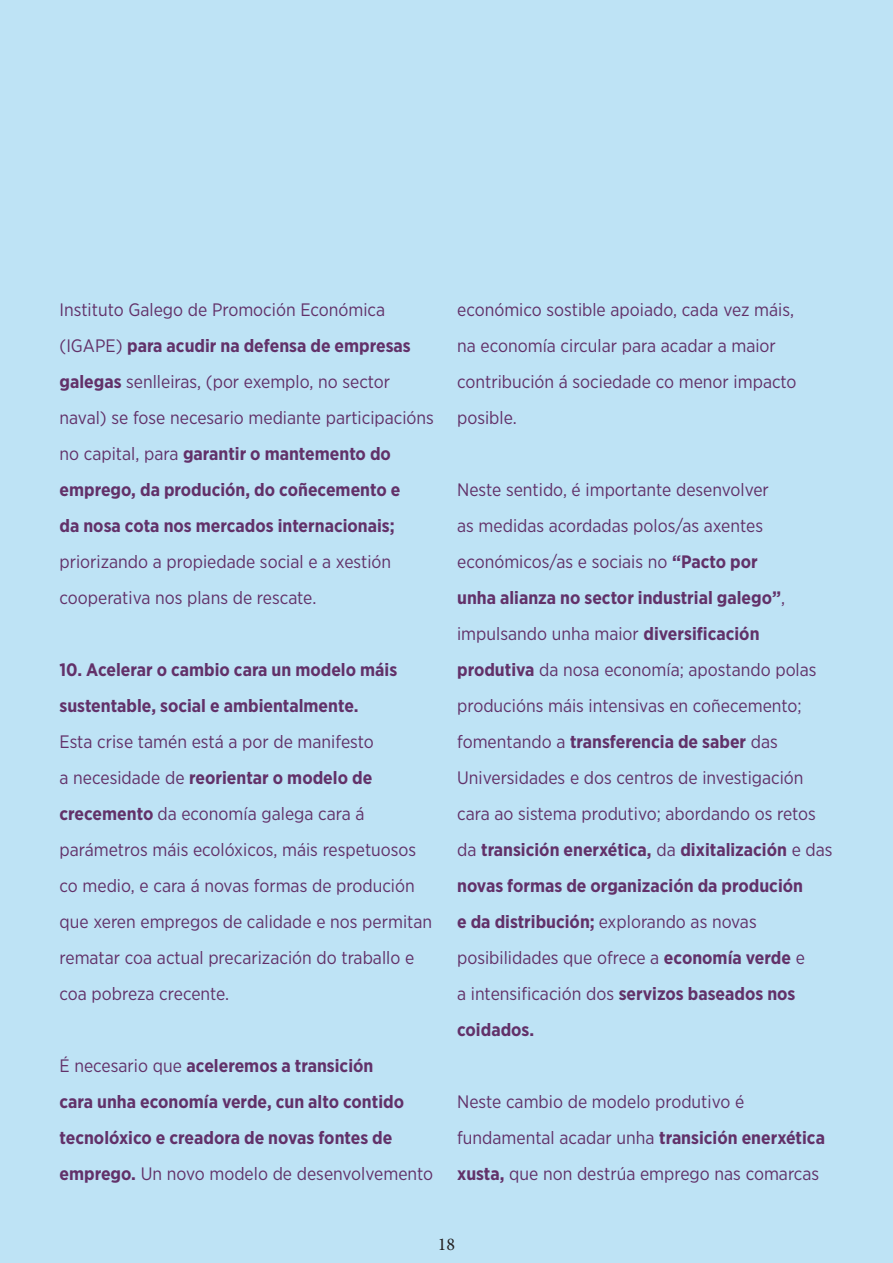
<style>
.page{position:relative;width:893px;height:1263px;background:#bee3f5}
.page>*{position:absolute;margin:0;border:0;box-sizing:border-box;transform-origin:0 0}
.t1{font:18px/36px "Gotham Narrow";color:#623169}
.t2{font:700 18px/36px "Gotham Narrow";color:#623169}
.t3{font:18px "Minion Pro";color:#231f20}
.s1{font-weight:700}
.s2{font-weight:400}
</style>
<div class="page">
<p class="t1" style="left:60px;top:291px;width:376px">Instituto Galego de Promoción Económica (IGAPE) <span class="s1">para acudir na defensa de empresas galegas</span> senlleiras, (por exemplo, no sector naval) se fose necesario mediante participacións no capital, para <span class="s1">garantir o mantemento do emprego, da produción, do coñecemento e<br>da nosa cota nos mercados internacionais;</span></p>
<p class="t1" style="left:60px;top:543px;width:333px">priorizando a propiedade social e a xestión cooperativa nos plans de rescate.</p>
<p class="t2" style="left:60px;top:651px;width:339px">10. Acelerar o cambio cara un modelo máis sustentable, social e ambientalmente.</p>
<p class="t1" style="left:60px;top:723px;width:374px">Esta crise tamén está a por de manifesto<br>a necesidade de <span class="s1">reorientar o modelo de crecemento</span> da economía galega cara á parámetros máis ecolóxicos, máis respetuosos co medio, e cara á novas formas de produción que xeren empregos de calidade e nos permitan rematar coa actual precarización do traballo e coa pobreza crecente.</p>
<p class="t2" style="left:60px;top:1047px;width:375px"><span class="s2">É necesario que</span> aceleremos a transición<br>cara unha economía verde, cun alto contido tecnolóxico e creadora de novas fontes de emprego. <span class="s2">Un novo modelo de desenvolvemento</span></p>
<p class="t1" style="left:457px;top:291px;width:341px">económico sostible apoiado, cada vez máis, na economía circular para acadar a maior contribución á sociedade co menor impacto posible.</p>
<p class="t1" style="left:457px;top:471px;width:377px">Neste sentido, é importante desenvolver<br>as medidas acordadas polos/as axentes económicos/as e sociais no <span class="s1">“Pacto por<br>unha alianza no sector industrial galego”</span>, impulsando unha maior <span class="s1">diversificación produtiva</span> da nosa economía; apostando polas producións máis intensivas en coñecemento; fomentando a <span class="s1">transferencia de saber</span> das Universidades e dos centros de investigación cara ao sistema produtivo; abordando os retos da <span class="s1">transición enerxética,</span> da <span class="s1">dixitalización</span> e das <span class="s1">novas formas de organización da produción<br>e da distribución;</span> explorando as novas posibilidades que ofrece a <span class="s1">economía verde</span> e<br>a intensificación dos <span class="s1">servizos baseados nos coidados.</span></p>
<p class="t1" style="left:457px;top:1083px;width:369px">Neste cambio de modelo produtivo é fundamental acadar unha <span class="s1">transición enerxética xusta,</span> que non destrúa emprego nas comarcas</p>
<p class="t3" style="left:438px;top:1232px;width:19px">18</p>
</div>
